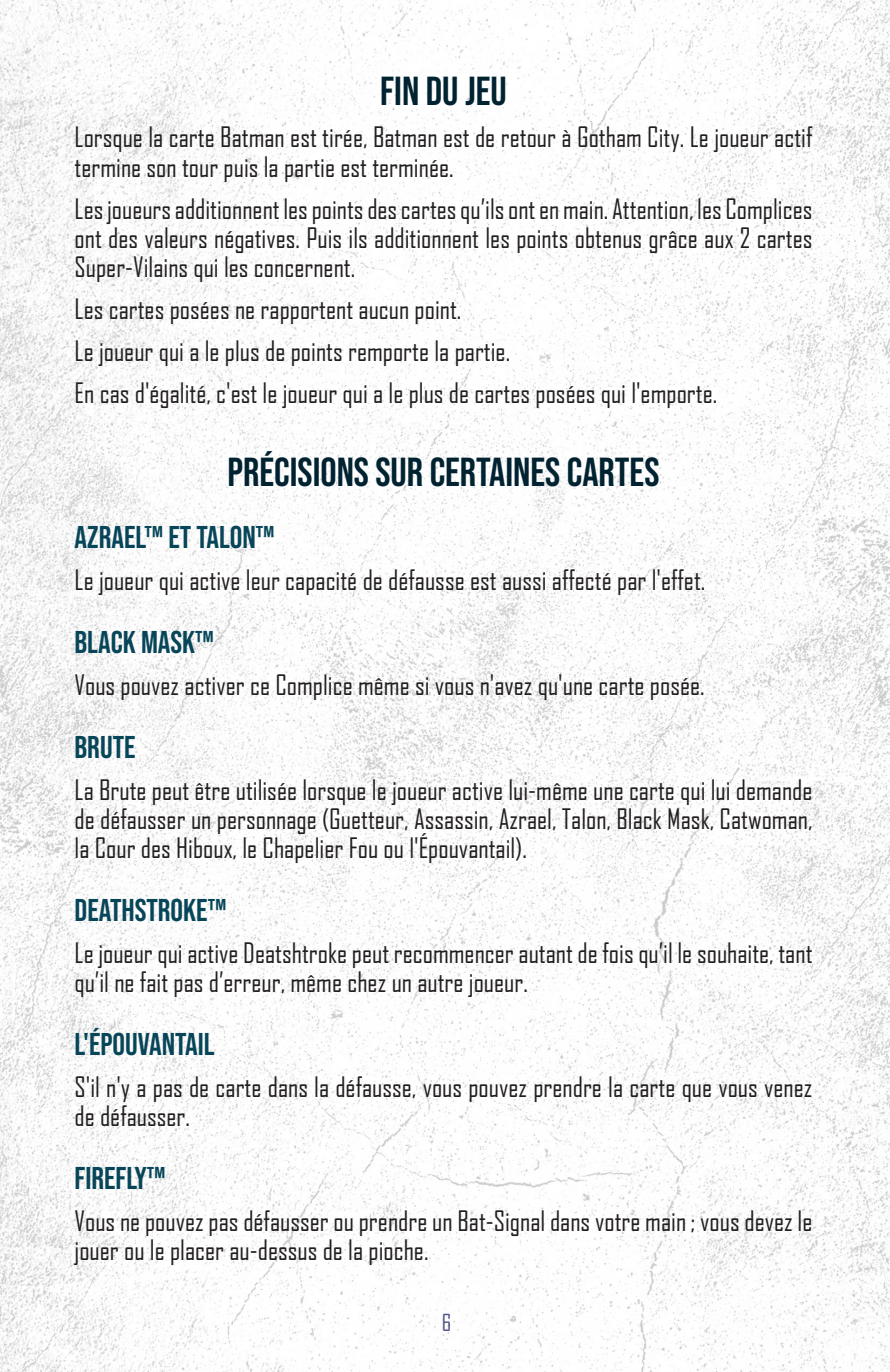
<style>
.page{position:relative;width:890px;height:1372px;background:#fff}
.page>*{position:absolute;margin:0;border:0;box-sizing:border-box;transform-origin:0 0}
.t1{font:40.5px "Bebas Neue";color:#002231}
.t2{font:31.5px "Bebas Neue";color:#074559}
.t3{font:27px/29.2px "Agency FB";color:#231f20}
.t4{font:22.5px "Agency FB";color:#2b2e6c}
</style>
<div class="page">
<img style="left:0;top:0;width:889px;height:1372px">
<p class="t1" style="left:380px;top:68px;width:128px">FIN DU JEU</p>
<p class="t3" style="left:74px;top:122px;width:739px">Lorsque la carte Batman est tirée, Batman est de retour à Gotham City. Le joueur actif termine son tour puis la partie est terminée.</p>
<p class="t3" style="left:74px;top:193px;width:739px;text-align:justify">Les joueurs additionnent les points des cartes qu’ils ont en main. Attention, les Complices ont des valeurs négatives. Puis ils additionnent les points obtenus grâce aux 2 cartes Super-Vilains qui les concernent.</p>
<p class="t3" style="left:74px;top:294px;width:388px">Les cartes posées ne rapportent aucun point.</p>
<p class="t3" style="left:74px;top:336px;width:437px">Le joueur qui a le plus de points remporte la partie.</p>
<p class="t3" style="left:74px;top:378px;width:644px">En cas d'égalité, c'est le joueur qui a le plus de cartes posées qui l'emporte.</p>
<p class="t1" style="left:227px;top:449px;width:433px">PRÉCISIONS SUR CERTAINES CARTES</p>
<p class="t2" style="left:74px;top:520px;width:201px">AZRAEL™ ET TALON™</p>
<p class="t3" style="left:74px;top:565px;width:632px">Le joueur qui active leur capacité de défausse est aussi affecté par l'effet.</p>
<p class="t2" style="left:74px;top:624px;width:141px">BLACK MASK™</p>
<p class="t3" style="left:74px;top:670px;width:631px">Vous pouvez activer ce Complice même si vous n'avez qu'une carte posée.</p>
<p class="t2" style="left:74px;top:729px;width:62px">BRUTE</p>
<p class="t3" style="left:74px;top:774px;width:739px;text-align:justify">La Brute peut être utilisée lorsque le joueur active lui-même une carte qui lui demande de défausser un personnage (Guetteur, Assassin, Azrael, Talon, Black Mask, Catwoman, la Cour des Hiboux, le Chapelier Fou ou l'Épouvantail).</p>
<p class="t2" style="left:74px;top:892px;width:153px">DEATHSTROKE™</p>
<p class="t3" style="left:74px;top:938px;width:739px">Le joueur qui active Deatshtroke peut recommencer autant de fois qu’il le souhaite, tant qu’il ne fait pas d’erreur, même chez un autre joueur.</p>
<p class="t2" style="left:74px;top:1026px;width:142px">L'ÉPOUVANTAIL</p>
<p class="t3" style="left:74px;top:1071px;width:739px">S'il n'y a pas de carte dans la défausse, vous pouvez prendre la carte que vous venez de défausser.</p>
<p class="t2" style="left:74px;top:1160px;width:93px">FIREFLY™</p>
<p class="t3" style="left:74px;top:1205px;width:739px">Vous ne pouvez pas défausser ou prendre un Bat-Signal dans votre main ; vous devez le jouer ou le placer au-dessus de la pioche.</p>
<p class="t4" style="left:442px;top:1309px;width:11px">6</p>
</div>
